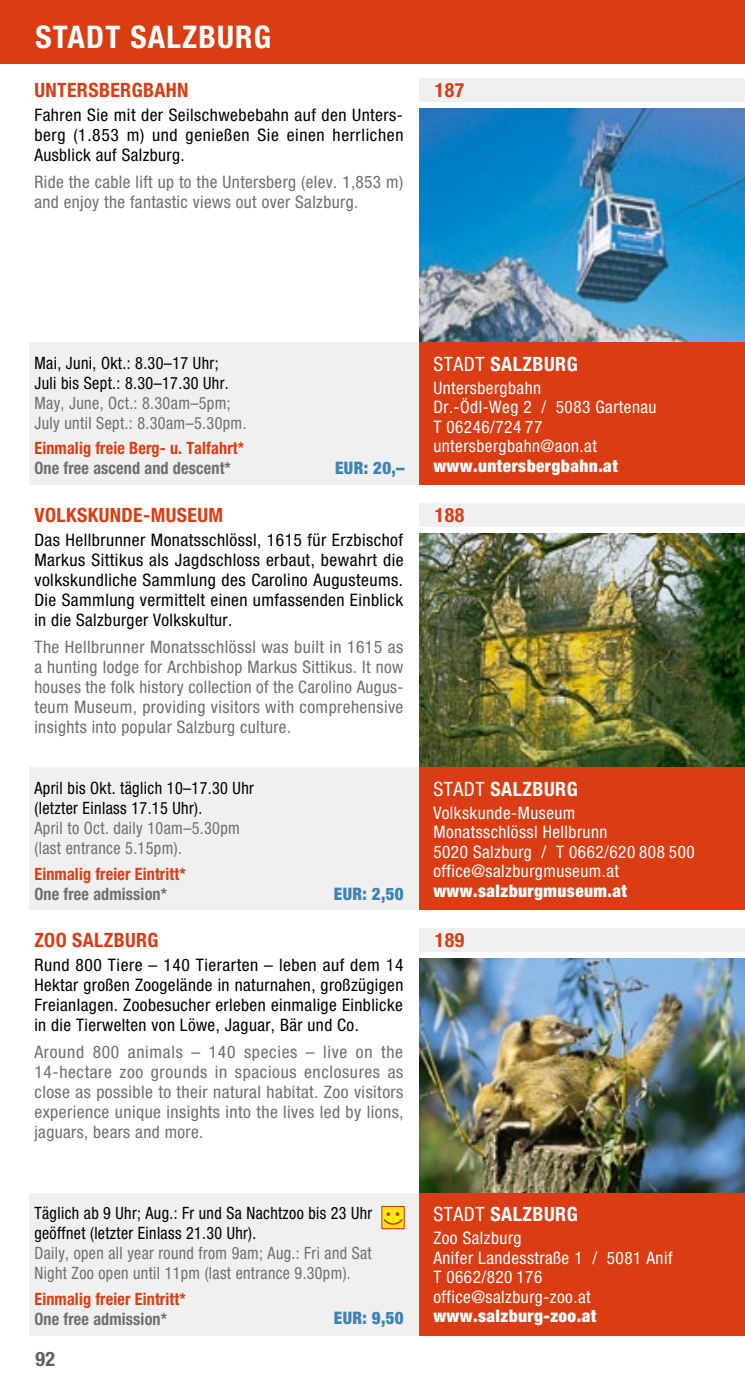
<style>
.page{position:relative;width:745px;height:1382px;background:#fff}
.page>*{position:absolute;margin:0;border:0;box-sizing:border-box;transform-origin:0 0}
.t1{font:700 condensed 31.25px "Helvetica Neue LT Std";letter-spacing:.04em;color:#fff}
.t2{font:700 condensed 20px "Helvetica Neue LT Std";color:#606060}
.t3{font:700 condensed 19.75px "Helvetica Neue LT Std";letter-spacing:.02em;color:#da3d14}
.t4{font:700 condensed 19.75px "Helvetica Neue LT Std";letter-spacing:.025em;color:#fff}
.t5{font:condensed 19.75px "Helvetica Neue LT Std";color:#fff}
.t6{font:condensed 17.25px/20px "Helvetica Neue LT Std";letter-spacing:.025em;color:#6f6f6f;text-align:justify}
.t7{font:condensed 17.25px/20px "Helvetica Neue LT Std";letter-spacing:.025em;color:#000;text-align:justify}
.t8{font:condensed 17.25px/19.5px "Helvetica Neue LT Std";letter-spacing:.025em;color:#fff}
.t9{font:900 condensed 17.25px "Helvetica Neue LT Std";letter-spacing:.025em;color:#fff}
.t10{font:900 condensed 17.25px "Helvetica Neue LT Std";letter-spacing:.02em;color:#3e84b5}
.t11{font:condensed 17px/20px "Helvetica Neue LT Std";letter-spacing:.025em;color:#000;scale:.95 1}
.t12{font:condensed 17px/20px "Helvetica Neue LT Std";letter-spacing:.025em;color:#6f6f6f;scale:.95 1}
.t13{font:condensed 17px/20px "Helvetica Neue LT Std";letter-spacing:.025em;color:#6f6f6f;scale:.94 1}
.t14{font:condensed 17px/20px "Helvetica Neue LT Std";letter-spacing:.025em;color:#000;scale:.94 1}
.t15{font:700 condensed 17px "Helvetica Neue LT Std";color:#da3d14;scale:.95 1}
.t16{font:700 condensed 17px "Helvetica Neue LT Std";letter-spacing:.01em;color:#6f6f6f;scale:.95 1}
</style>
<div class="page">
<div style="left:29px;top:1193px;width:396px;height:142px;background:#f0f0f0"></div>
<div style="left:29px;top:767px;width:396px;height:143px;background:#f0f0f0"></div>
<div style="left:0;top:0;width:744px;height:64px;background:#da3d14"></div>
<div style="left:419px;top:503px;width:325px;height:24px;background:#f0f0f0"></div>
<div style="left:419px;top:928px;width:325px;height:24px;background:#f0f0f0"></div>
<img style="left:419px;top:959px;width:325px;height:234px">
<div style="left:419px;top:1193px;width:325px;height:142px;background:#da3d14"></div>
<img style="left:419px;top:534px;width:325px;height:233px">
<div style="left:419px;top:767px;width:325px;height:143px;background:#da3d14"></div>
<div style="left:29px;top:342px;width:393px;height:143px;background:#f0f0f0"></div>
<div style="left:419px;top:78px;width:325px;height:23px;background:#f0f0f0"></div>
<img style="left:419px;top:108px;width:325px;height:234px">
<div style="left:419px;top:342px;width:325px;height:143px;background:#da3d14"></div>
<div style="left:381px;top:1206px;width:23px;height:23px;background:#f9eb0f;border:1px solid #d82717"></div>
<svg style="left:382px;top:1212px;width:22px;height:13px"></svg>
<h1 class="t1" style="left:35px;top:18px;width:237px">Stadt Salzburg</h1>
<p class="t3" style="left:34px;top:78px;width:156px">Untersbergbahn</p>
<p class="t3" style="left:434px;top:78px;width:31px">187</p>
<p class="t7" style="left:34px;top:104px;width:370px">Fahren Sie mit der Seilschwebebahn auf den Unters&shy;berg (1.853 m) und genießen Sie einen herrlichen Ausblick auf Salzburg.</p>
<p class="t6" style="left:34px;top:171px;width:370px">Ride the cable lift up to the Untersberg (elev. 1,853 m) and enjoy the fantastic views out over Salzburg.</p>
<p class="t11" style="left:34px;top:352px;width:206px">Mai, Juni, Okt.: 8.30–17 Uhr;<br>Juli bis Sept.: 8.30–17.30 Uhr.</p>
<p class="t12" style="left:34px;top:392px;width:225px">May, June, Oct.: 8.30am–5pm;<br>July until Sept.: 8.30am–5.30pm.</p>
<p class="t15" style="left:34px;top:438px;width:222px">Einmalig freie Berg- u. Talfahrt*</p>
<p class="t16" style="left:34px;top:458px;width:208px">One free ascend and descent*</p>
<p class="t10" style="left:335px;top:457px;width:71px">EUR: 20,–</p>
<p class="t5" style="left:433px;top:352px;width:22px">Stadt</p>
<p class="t4" style="left:490px;top:352px;width:89px">Salzburg</p>
<p class="t8" style="left:433px;top:378px;width:224px">Untersbergbahn<br>Dr.-Ödl-Weg 2 / 5083 Gartenau<br>T 06246/724 77 untersbergbahn@aon.at</p>
<p class="t9" style="left:433px;top:455px;width:186px">www.untersbergbahn.at</p>
<p class="t3" style="left:34px;top:503px;width:190px">Volkskunde-Museum</p>
<p class="t3" style="left:434px;top:503px;width:31px">188</p>
<p class="t7" style="left:34px;top:529px;width:370px">Das Hellbrunner Monatsschlössl, 1615 für Erzbischof Markus Sittikus als Jagdschloss erbaut, bewahrt die volkskundliche Sammlung des Carolino Augusteums.<br>Die Sammlung vermittelt einen umfassenden Einblick in die Salzburger Volkskultur.</p>
<p class="t6" style="left:34px;top:637px;width:370px">The Hellbrunner Monatsschlössl was built in 1615 as a hunting lodge for Archbishop Markus Sittikus. It now houses the folk history collection of the Carolino Augus&shy;teum Museum, providing visitors with comprehensive insights into popular Salzburg culture.</p>
<p class="t11" style="left:34px;top:778px;width:232px">April bis Okt. täglich 10–17.30 Uhr (letzter Einlass 17.15 Uhr).</p>
<p class="t12" style="left:34px;top:818px;width:218px">April to Oct. daily 10am–5.30pm (last entrance 5.15pm).</p>
<p class="t15" style="left:34px;top:863px;width:161px">Einmalig freier Eintritt*</p>
<p class="t16" style="left:34px;top:883px;width:141px">One free admission*</p>
<p class="t10" style="left:333px;top:883px;width:71px">EUR: 2,50</p>
<p class="t5" style="left:433px;top:777px;width:22px">Stadt</p>
<p class="t4" style="left:490px;top:777px;width:89px">Salzburg</p>
<p class="t8" style="left:433px;top:803px;width:263px">Volkskunde-Museum<br>Monatsschlössl Hellbrunn<br>5020 Salzburg / T 0662/620 808 500 office@salzburgmuseum.at</p>
<p class="t9" style="left:433px;top:880px;width:195px">www.salzburgmuseum.at</p>
<p class="t3" style="left:34px;top:928px;width:125px">Zoo Salzburg</p>
<p class="t3" style="left:434px;top:928px;width:31px">189</p>
<p class="t7" style="left:34px;top:955px;width:370px">Rund 800 Tiere – 140 Tierarten – leben auf dem 14<br>Hektar großen Zoogelände in naturnahen, großzügigen Freianlagen. Zoobesucher erleben einmalige Einblicke in die Tierwelten von Löwe, Jaguar, Bär und Co.</p>
<p class="t6" style="left:34px;top:1042px;width:370px">Around 800 animals – 140 species – live on the 14-hectare zoo grounds in spacious enclosures as close as possible to their natural habitat. Zoo visitors experience unique insights into the lives led by lions, jaguars, bears and more.</p>
<p class="t14" style="left:34px;top:1203px;width:361px">Täglich ab 9 Uhr; Aug.: Fr und Sa Nachtzoo bis 23 Uhr geöffnet (letzter Einlass 21.30 Uhr).</p>
<p class="t13" style="left:34px;top:1243px;width:360px">Daily, open all year round from 9am; Aug.: Fri and Sat<br>Night Zoo open until 11pm (last entrance 9.30pm).</p>
<p class="t15" style="left:34px;top:1288px;width:161px">Einmalig freier Eintritt*</p>
<p class="t16" style="left:34px;top:1308px;width:141px">One free admission*</p>
<p class="t10" style="left:333px;top:1307px;width:71px">EUR: 9,50</p>
<p class="t2" style="left:35px;top:1347px;width:21px">92</p>
<p class="t5" style="left:433px;top:1203px;width:22px">Stadt</p>
<p class="t4" style="left:490px;top:1202px;width:89px">Salzburg</p>
<p class="t8" style="left:433px;top:1228px;width:240px">Zoo Salzburg<br>Anifer Landesstraße 1 / 5081 Anif<br>T 0662/820 176 office@salzburg-zoo.at</p>
<p class="t9" style="left:433px;top:1305px;width:164px">www.salzburg-zoo.at</p>
</div>
